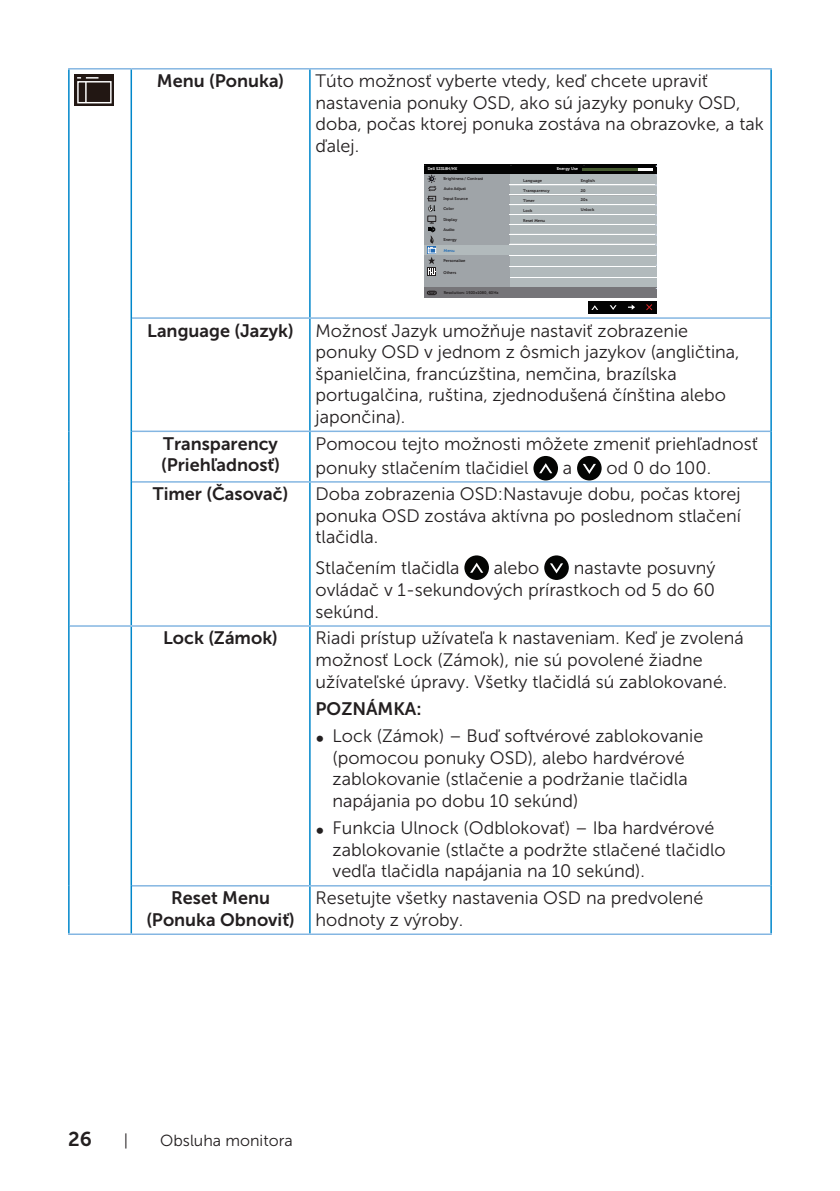
<style>
.page{position:relative;width:840px;height:1191px;background:#fff}
.page>*{position:absolute;margin:0;border:0;box-sizing:border-box;transform-origin:0 0}
.t1{font:20px "Museo Sans For Dell 700";color:#231f20}
.text_OSD_table{font:18px/21.6px "Museo Sans For Dell 300";color:#231f20}
.text_OSD_table-2{font:18px/21.6px "Museo Sans For Dell 700";color:#231f20}
.t2{font:16px "Museo Sans For Dell 300";color:#231f20}
.t3{font:700 4px "Museo For Dell";color:#231f20}
.t4{font:700 4px "Museo For Dell";color:#fff}
.t5{font:700 4px "Museo For Dell";color:#1f6bb5}
</style>
<div class="page">
<hr style="left:68px;top:68px;width:63px;height:2px;background:#84b6e2">
<hr style="left:68px;top:70px;width:2px;height:248px;background:#0087cb">
<hr style="left:68px;top:318px;width:2px;height:113px;background:#0087cb">
<hr style="left:68px;top:431px;width:2px;height:51px;background:#0087cb">
<hr style="left:68px;top:482px;width:2px;height:144px;background:#0087cb">
<hr style="left:131px;top:68px;width:179px;height:2px;background:#84b6e2">
<hr style="left:310px;top:68px;width:461px;height:2px;background:#84b6e2">
<hr style="left:132px;top:317px;width:178px;height:2px;background:#84b6e2">
<hr style="left:310px;top:317px;width:460px;height:2px;background:#84b6e2">
<hr style="left:132px;top:430px;width:178px;height:2px;background:#84b6e2">
<hr style="left:310px;top:430px;width:460px;height:2px;background:#84b6e2">
<hr style="left:132px;top:481px;width:178px;height:1px;background:#84b6e2">
<hr style="left:310px;top:481px;width:460px;height:1px;background:#84b6e2">
<hr style="left:130px;top:70px;width:2px;height:248px;background:#0087cb">
<hr style="left:309px;top:70px;width:1px;height:247px;background:#0087cb">
<hr style="left:770px;top:70px;width:1px;height:248px;background:#0087cb">
<hr style="left:130px;top:318px;width:2px;height:113px;background:#0087cb">
<hr style="left:309px;top:319px;width:1px;height:111px;background:#0087cb">
<hr style="left:770px;top:318px;width:1px;height:113px;background:#0087cb">
<hr style="left:130px;top:431px;width:2px;height:51px;background:#0087cb">
<hr style="left:309px;top:432px;width:1px;height:49px;background:#0087cb">
<hr style="left:770px;top:431px;width:1px;height:51px;background:#0087cb">
<hr style="left:130px;top:482px;width:2px;height:143px;background:#0087cb">
<hr style="left:309px;top:482px;width:1px;height:143px;background:#0087cb">
<hr style="left:770px;top:482px;width:1px;height:144px;background:#0087cb">
<hr style="left:70px;top:625px;width:61px;height:2px;background:#84b6e2">
<hr style="left:68px;top:626px;width:2px;height:259px;background:#0087cb">
<hr style="left:68px;top:885px;width:2px;height:48px;background:#0087cb">
<hr style="left:131px;top:625px;width:179px;height:2px;background:#84b6e2">
<hr style="left:310px;top:625px;width:460px;height:2px;background:#84b6e2">
<hr style="left:130px;top:627px;width:2px;height:258px;background:#0087cb">
<hr style="left:309px;top:627px;width:1px;height:258px;background:#0087cb">
<hr style="left:770px;top:626px;width:1px;height:259px;background:#0087cb">
<hr style="left:132px;top:885px;width:178px;height:1px;background:#84b6e2">
<hr style="left:310px;top:885px;width:460px;height:1px;background:#84b6e2">
<hr style="left:130px;top:885px;width:2px;height:48px;background:#0087cb">
<hr style="left:309px;top:886px;width:1px;height:47px;background:#0087cb">
<hr style="left:770px;top:885px;width:1px;height:48px;background:#0087cb">
<hr style="left:68px;top:933px;width:63px;height:2px;background:#84b6e2">
<hr style="left:131px;top:933px;width:179px;height:2px;background:#84b6e2">
<hr style="left:310px;top:933px;width:461px;height:2px;background:#84b6e2">
<div style="left:74px;top:74px;width:40px;height:32px;background:#221713"></div>
<svg style="left:77px;top:77px;width:35px;height:27px"></svg>
<div style="left:424px;top:164px;width:232px;height:10px;background:#030303"></div>
<div style="left:424px;top:174px;width:86px;height:113px;background:#9fa4a8"></div>
<div style="left:509px;top:174px;width:147px;height:114px;background:#b2babc"></div>
<div style="left:424px;top:287px;width:232px;height:11px;background:#767579"></div>
<hr style="left:581px;top:168px;width:71px;height:3px;background:#fff">
<hr style="left:581px;top:168px;width:55px;height:3px;background:#465b31">
<div style="left:427px;top:268px;width:9px;height:8px;background:#231f20"></div>
<div style="left:427px;top:216px;width:9px;height:6px;border:1px solid #231f20"></div>
<hr style="left:509px;top:184px;width:146px;height:1px;background:#fff">
<hr style="left:509px;top:185px;width:146px;height:1px;background:#fff">
<hr style="left:509px;top:194px;width:146px;height:1px;background:#fff">
<hr style="left:509px;top:195px;width:146px;height:1px;background:#fff">
<hr style="left:509px;top:204px;width:146px;height:1px;background:#fff">
<hr style="left:509px;top:205px;width:146px;height:1px;background:#fff">
<hr style="left:509px;top:214px;width:146px;height:1px;background:#fff">
<hr style="left:509px;top:224px;width:146px;height:1px;background:#fff">
<hr style="left:509px;top:234px;width:146px;height:1px;background:#fff">
<hr style="left:509px;top:244px;width:146px;height:1px;background:#fff">
<hr style="left:509px;top:255px;width:146px;height:1px;background:#fff">
<svg style="left:427px;top:291px;width:9px;height:4px"></svg>
<div style="left:587px;top:301px;width:69px;height:13px;background:#030303"></div>
<svg style="left:591px;top:305px;width:7px;height:5px"></svg>
<svg style="left:609px;top:305px;width:7px;height:5px"></svg>
<svg style="left:628px;top:304px;width:6px;height:6px"></svg>
<svg style="left:646px;top:304px;width:7px;height:7px"></svg>
<hr style="left:509px;top:266px;width:146px;height:1px;background:#fff">
<svg style="left:427px;top:175px;width:10px;height:37px"></svg>
<div style="left:424px;top:245px;width:86px;height:10px;background:#b2babc"></div>
<svg style="left:427px;top:221px;width:8px;height:54px"></svg>
<hr style="left:510px;top:278px;width:145px;height:1px;background:#fff">
<div style="left:533px;top:456px;width:24px;height:24px;background:#040503;border-radius:50%"></div>
<svg style="left:539px;top:463px;width:13px;height:10px"></svg>
<div style="left:576px;top:456px;width:25px;height:24px;background:#040503;border-radius:50%"></div>
<svg style="left:583px;top:464px;width:12px;height:10px"></svg>
<div style="left:464px;top:555px;width:24px;height:25px;background:#040503;border-radius:50%"></div>
<svg style="left:470px;top:562px;width:13px;height:11px"></svg>
<div style="left:544px;top:555px;width:24px;height:25px;background:#040503;border-radius:50%"></div>
<svg style="left:550px;top:563px;width:13px;height:10px"></svg>
<p class="text_OSD_table-2" style="left:157px;top:70px;width:129px">Menu (Ponuka)</p>
<p class="text_OSD_table" style="left:315px;top:70px;width:449px">Túto možnosť vyberte vtedy, keď chcete upraviť nastavenia ponuky OSD, ako sú jazyky ponuky OSD, doba, počas ktorej ponuka zostáva na obrazovke, a tak ďalej.</p>
<p class="t3" style="left:443px;top:177px;width:41px">Brightness / Contrast</p>
<p class="t3" style="left:443px;top:196px;width:26px">Input Source</p>
<p class="t3" style="left:443px;top:206px;width:12px">Color</p>
<p class="t3" style="left:443px;top:217px;width:15px">Display</p>
<p class="t3" style="left:443px;top:237px;width:15px">Energy</p>
<p class="t3" style="left:443px;top:258px;width:24px">Personalize</p>
<p class="t3" style="left:443px;top:270px;width:14px">Others</p>
<p class="t4" style="left:427px;top:167px;width:31px">Dell S2318H/HX</p>
<p class="t4" style="left:556px;top:167px;width:23px">Energy Use</p>
<p class="t3" style="left:580px;top:179px;width:15px">English</p>
<p class="t3" style="left:580px;top:188px;width:6px">20</p>
<p class="t3" style="left:580px;top:198px;width:8px">20s</p>
<p class="t3" style="left:580px;top:208px;width:15px">Unlock</p>
<p class="t3" style="left:523px;top:179px;width:20px">Language</p>
<p class="t3" style="left:523px;top:188px;width:28px">Transparency</p>
<p class="t3" style="left:523px;top:198px;width:13px">Timer</p>
<p class="t3" style="left:523px;top:208px;width:11px">Lock</p>
<p class="t3" style="left:523px;top:218px;width:23px">Reset Menu</p>
<p class="t3" style="left:443px;top:186px;width:24px">Auto Adjust</p>
<p class="t3" style="left:443px;top:227px;width:13px">Audio</p>
<p class="t5" style="left:443px;top:248px;width:12px">Menu</p>
<p class="t3" style="left:443px;top:290px;width:56px">Resolution: 1920x1080, 60Hz</p>
<p class="text_OSD_table-2" style="left:147px;top:319px;width:148px">Language (Jazyk)</p>
<p class="text_OSD_table" style="left:315px;top:320px;width:425px">Možnosť Jazyk umožňuje nastaviť zobrazenie ponuky OSD v jednom z ôsmich jazykov (angličtina, španielčina, francúzština, nemčina, brazílska portugalčina, ruština, zjednodušená čínština alebo japončina).</p>
<p class="text_OSD_table-2" style="left:161px;top:433px;width:120px">Transparency (Priehľadnosť)</p>
<p class="text_OSD_table" style="left:315px;top:432px;width:443px;line-height:23.8px">Pomocou tejto možnosti môžete zmeniť priehľadnosť ponuky stlačením tlačidiel</p>
<p class="text_OSD_table" style="left:562px;top:457px;width:11px">a</p>
<p class="text_OSD_table" style="left:606px;top:457px;width:106px">od 0 do 100.</p>
<p class="text_OSD_table-2" style="left:153px;top:483px;width:137px">Timer (Časovač)</p>
<p class="text_OSD_table" style="left:315px;top:483px;width:426px;text-align:justify">Doba zobrazenia OSD:Nastavuje dobu, počas ktorej ponuka OSD zostáva aktívna po poslednom stlačení tlačidla.</p>
<p class="text_OSD_table" style="left:315px;top:557px;width:145px">Stlačením tlačidla</p>
<p class="text_OSD_table" style="left:493px;top:557px;width:47px">alebo</p>
<p class="text_OSD_table" style="left:315px;top:557px;width:401px;text-align:justify;text-indent:258px">nastavte posuvný ovládač v 1-sekundových prírastkoch od 5 do 60 sekúnd.</p>
<p class="text_OSD_table-2" style="left:163px;top:627px;width:116px">Lock (Zámok)</p>
<p class="text_OSD_table" style="left:315px;top:627px;width:429px">Riadi prístup užívateľa k nastaveniam. Keď je zvolená možnosť Lock (Zámok), nie sú povolené žiadne užívateľské úpravy. Všetky tlačidlá sú zablokované.</p>
<p class="text_OSD_table-2" style="left:315px;top:698px;width:107px">POZNÁMKA:</p>
<p class="text_OSD_table" style="left:332px;top:725px;width:372px;text-indent:-17px">∞ Lock (Zámok) – Buď softvérové zablokovanie (pomocou ponuky OSD), alebo hardvérové zablokovanie (stlačenie a podržanie tlačidla napájania po dobu 10 sekúnd)</p>
<p class="text_OSD_table" style="left:332px;top:817px;width:394px;text-indent:-17px">∞ Funkcia Ulnock (Odblokovať) – Iba hardvérové zablokovanie (stlačte a podržte stlačené tlačidlo vedľa tlačidla napájania na 10 sekúnd).</p>
<p class="text_OSD_table-2" style="left:146px;top:887px;width:150px;text-align:center">Reset Menu (Ponuka Obnoviť)</p>
<p class="text_OSD_table" style="left:315px;top:887px;width:389px">Resetujte všetky nastavenia OSD na predvolené hodnoty z výroby.</p>
<p class="t1" style="left:68px;top:1127px;width:25px">26</p>
<p class="t2" style="left:124px;top:1131px;width:6px">|</p>
<p class="t2" style="left:160px;top:1131px;width:134px">Obsluha monitora</p>
</div>
